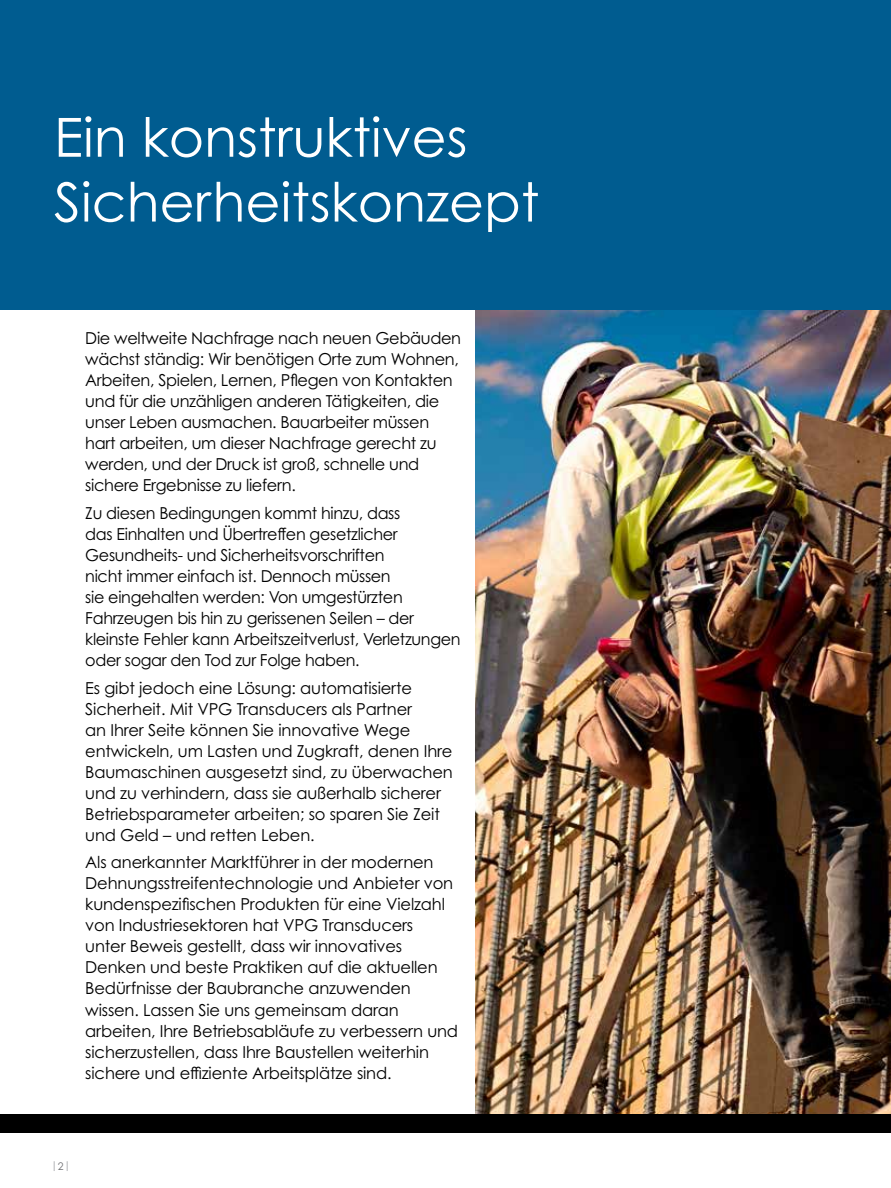
<style>
.page{position:relative;width:891px;height:1188px;background:#fff}
.page>*{position:absolute;margin:0;border:0;box-sizing:border-box;transform-origin:0 0}
.t1{font:54px/64.8px "Century Gothic Pro";color:#fff}
.t2{font:16.5px/21px "Century Gothic Pro";letter-spacing:-.01em;color:#000}
.t3{font:10.5px "Century Gothic Pro";color:#9d9fa2}
.s1{color:#6d6e71}
</style>
<div class="page">
<img style="left:475px;top:309px;width:416px;height:805px">
<div style="left:0;top:0;width:891px;height:309px;background:#005c90"></div>
<div style="left:0;top:1114px;width:891px;height:19px;background:#000"></div>
<h1 class="t1" style="left:54px;top:104px;width:487px">Ein konstruktives<br>Sicherheitskonzept</h1>
<p class="t2" style="left:85px;top:328px;width:377px">Die weltweite Nachfrage nach neuen Gebäuden wächst ständig: Wir benötigen Orte zum Wohnen, Arbeiten, Spielen, Lernen, Pflegen von Kontakten und für die unzähligen anderen Tätigkeiten, die unser Leben ausmachen. Bauarbeiter müssen hart arbeiten, um dieser Nachfrage gerecht zu werden, und der Druck ist groß, schnelle und sichere Ergebnisse zu liefern.</p>
<p class="t2" style="left:85px;top:502px;width:377px">Zu diesen Bedingungen kommt hinzu, dass<br>das Einhalten und Übertreffen gesetzlicher Gesundheits- und Sicherheitsvorschriften<br>nicht immer einfach ist. Dennoch müssen<br>sie eingehalten werden: Von umgestürzten Fahrzeugen bis hin zu gerissenen Seilen – der kleinste Fehler kann Arbeitszeitverlust, Verletzungen oder sogar den Tod zur Folge haben.</p>
<p class="t2" style="left:85px;top:677px;width:369px">Es gibt jedoch eine Lösung: automatisierte Sicherheit. Mit VPG Transducers als Partner<br>an Ihrer Seite können Sie innovative Wege entwickeln, um Lasten und Zugkraft, denen Ihre Baumaschinen ausgesetzt sind, zu überwachen und zu verhindern, dass sie außerhalb sicherer Betriebsparameter arbeiten; so sparen Sie Zeit und Geld – und retten Leben.</p>
<p class="t2" style="left:85px;top:852px;width:374px">Als anerkannter Marktführer in der modernen Dehnungsstreifentechnologie und Anbieter von kundenspezifischen Produkten für eine Vielzahl von Industriesektoren hat VPG Transducers<br>unter Beweis gestellt, dass wir innovatives Denken und beste Praktiken auf die aktuellen Bedürfnisse der Baubranche anzuwenden wissen. Lassen Sie uns gemeinsam daran arbeiten, Ihre Betriebsabläufe zu verbessern und sicherzustellen, dass Ihre Baustellen weiterhin sichere und effiziente Arbeitsplätze sind.</p>
<p class="t3" style="left:51px;top:1159px;width:21px">|<span class="s1">2</span>|</p>
</div>
